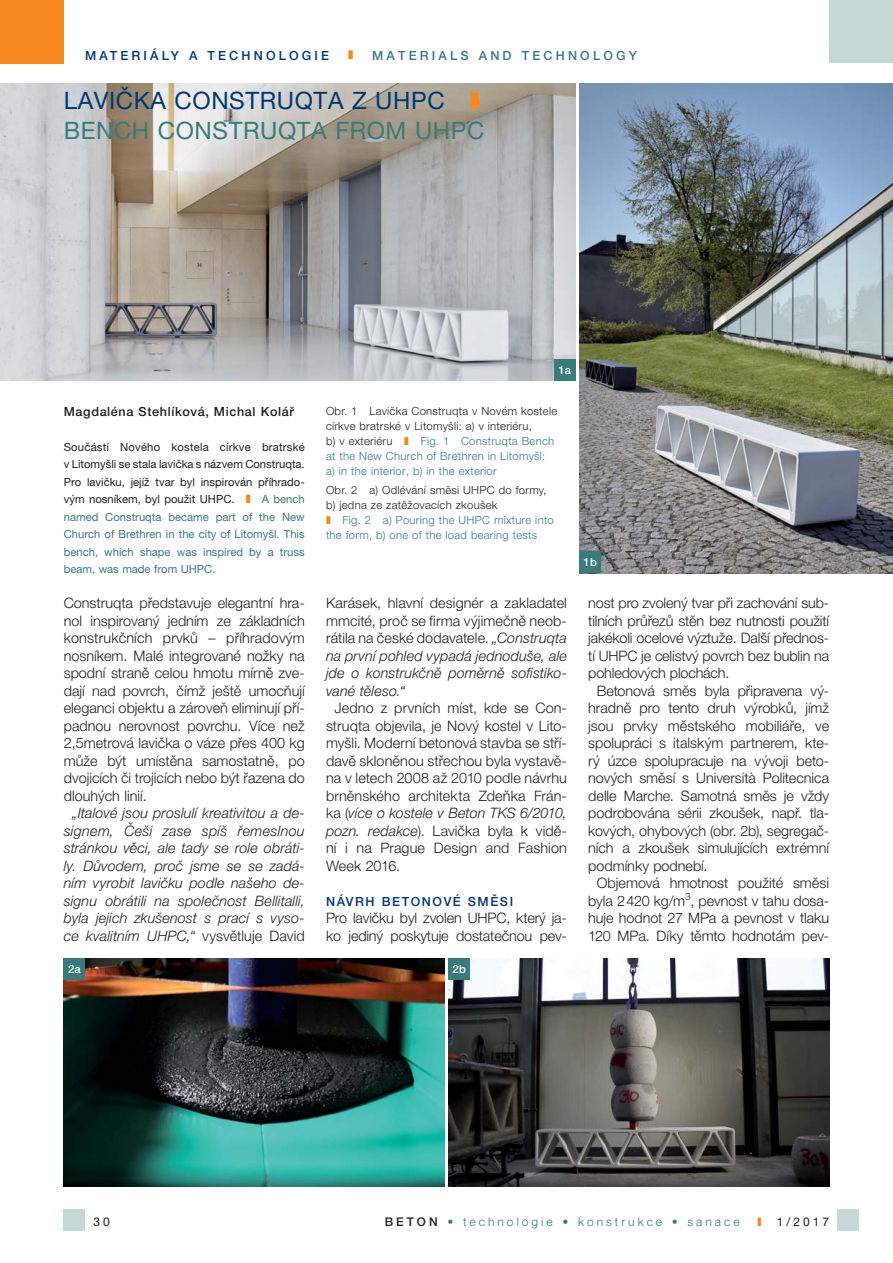
<style>
.page{position:relative;width:893px;height:1263px;background:#fff}
.page>*{position:absolute;margin:0;border:0;box-sizing:border-box;transform-origin:0 0}
.t1{font:24px/30px "Helvetica Neue LT Pro";letter-spacing:.025em;color:#397b7d}
.t2{font:300 14.4px/17.5px "Helvetica Neue LT Pro";letter-spacing:-.005em;color:#231f20;text-align:justify}
.t3{font:italic 300 14.4px/17.5px "Helvetica Neue LT Pro";letter-spacing:.01em;color:#231f20;text-align:center}
.t4{font:500 12.6px "Helvetica Neue LT Pro";letter-spacing:.05em;color:#231f20}
.t5{font:500 12.6px "Helvetica Neue LT Pro";letter-spacing:.25em;color:#397b7d}
.t6{font:500 12.6px "Helvetica Neue LT Pro";letter-spacing:.25em;color:#003874}
.t7{font:500 12.6px "Helvetica Neue LT Pro";letter-spacing:.125em;color:#003874}
.t8{font:300 12px "Helvetica Neue LT Pro";letter-spacing:.25em;color:#397b7d}
.t9{font:12px "Helvetica Neue LT Pro";letter-spacing:.25em;color:#231f20}
.t10{font:300 11.25px/15px "Helvetica Neue LT Pro";letter-spacing:.025em;color:#397b7d}
.t11{font:11.25px/17.5px "Helvetica Neue LT Pro";color:#231f20;text-align:justify}
.t12{font:500 11.25px "Helvetica Neue LT Pro";letter-spacing:.025em;color:#fff}
.s1{color:#003874}
.s2{color:#f6891f}
.s3{color:#397b7d}
.s4{font-style:normal}
.s5{color:#231f20}
.s6{font-style:italic}
.s7{font-weight:500;color:#231f20}
</style>
<div class="page">
<div style="left:64px;top:1210px;width:21px;height:21px;background:#c5d7d6"></div>
<div style="left:838px;top:1210px;width:21px;height:21px;background:#c5d7d6"></div>
<div style="left:829px;top:0;width:64px;height:63px;background:#c5d7d6"></div>
<div style="left:0;top:0;width:64px;height:64px;background:#f6891f"></div>
<img style="left:0;top:83px;width:575px;height:298px">
<img style="left:580px;top:83px;width:313px;height:490px">
<img style="left:64px;top:958px;width:380px;height:228px">
<img style="left:449px;top:958px;width:380px;height:228px">
<div style="left:580px;top:551px;width:21px;height:22px;background:#397b7d"></div>
<div style="left:554px;top:359px;width:21px;height:22px;background:#397b7d"></div>
<div style="left:64px;top:958px;width:21px;height:22px;background:#397b7d"></div>
<div style="left:449px;top:958px;width:21px;height:22px;background:#397b7d"></div>
<p class="t6" style="left:85px;top:51px;width:246px">MATERIÁLY A TECHNOLOGIE</p>
<p class="t5" style="left:372px;top:51px;width:266px">MATERIALS AND TECHNOLOGY</p>
<h1 class="t1" style="left:64px;top:89px;width:422px"><span class="s1">LAVIČKA CONSTRUQTA Z UHPC</span> <span class="s2">❚<br></span>BENCH CONSTRUQTA FROM UHPC</h1>
<p class="t4" style="left:64px;top:407px;width:232px">Magdaléna Stehlíková, Michal Kolář</p>
<p class="t11" style="left:64px;top:439px;width:242px">Součástí Nového kostela církve bratrské v Litomyšli se stala lavička s názvem Construqta.<br>Pro lavičku, jejíž tvar byl inspirován příhrado&shy;vým nosníkem, byl použit UHPC. <span class="s2">❚</span> <span class="s3">A bench named Construqta became part of the New Church of Brethren in the city of Litomyšl. This bench, which shape was inspired by a truss beam, was made from UHPC.</span></p>
<p class="t2" style="left:64px;top:596px;width:242px">Construqta představuje elegantní hra&shy;nol inspirovaný jedním ze základních konstrukčních prvků – příhradovým nosníkem. Malé integrované nožky na spodní straně celou hmotu mírně zve&shy;dají nad povrch, čímž ještě umocňují eleganci objektu a zároveň eliminují pří&shy;padnou nerovnost povrchu. Více než 2,5metrová lavička o váze přes 400 kg může být umístěna samostatně, po dvojicích či trojicích nebo být řazena do dlouhých linií.</p>
<p class="t3" style="left:64px;top:806px;width:242px">„Italové jsou proslulí kreativitou a de&shy;signem, Češi zase spíš řemeslnou stránkou věci, ale tady se role obráti&shy;ly. Důvodem, proč jsme se se zadá&shy;ním vyrobit lavičku podle našeho de&shy;signu obrátili na společnost Bellitalli, byla jejich zkušenost s prací s vyso&shy;ce kvalitním UHPC,“ <span class="s4">vysvětluje David</span></p>
<p class="t12" style="left:558px;top:366px;width:14px">1a</p>
<p class="t10" style="left:326px;top:405px;width:233px"><span class="s5">Obr. 1 Lavička Construqta v Novém kostele církve bratrské v Litomyšli: a) v interiéru,<br>b) v exteriéru</span> <span class="s2">❚</span> Fig. 1 Construqta Bench at the New Church of Brethren in Litomyšl:<br>a) in the interior, b) in the exterior</p>
<p class="t10" style="left:326px;top:484px;width:229px"><span class="s5">Obr. 2 a) Odlévání směsi UHPC do formy, b) jedna ze zatěžovacích zkoušek<br></span><span class="s2">❚</span> Fig. 2 a) Pouring the UHPC mixture into the form, b) one of the load bearing tests</p>
<p class="t2" style="left:326px;top:596px;width:242px">Karásek, hlavní designér a zakladatel mmcité, proč se firma výjimečně neob&shy;rátila na české dodavatele. <span class="s6">„Construqta na první pohled vypadá jednoduše, ale jde o konstrukčně poměrně sofistiko&shy;vané těleso.“</span></p>
<p class="t2" style="left:326px;top:701px;width:242px;text-indent:9px">Jedno z prvních míst, kde se Con&shy;struqta objevila, je Nový kostel v Lito&shy;myšli. Moderní betonová stavba se stří&shy;davě skloněnou střechou byla vystavě&shy;na v letech 2008 až 2010 podle návrhu brněnského architekta Zdeňka Frán&shy;ka (<span class="s6">více o kostele v Beton TKS 6/2010, pozn. redakce</span>). Lavička byla k vidě&shy;ní i na Prague Design and Fashion Week 2016.</p>
<p class="t7" style="left:326px;top:896px;width:189px">NÁVRH BETONOVÉ SMĚSI</p>
<p class="t2" style="left:326px;top:911px;width:242px">Pro lavičku byl zvolen UHPC, který ja&shy;ko jediný poskytuje dostatečnou pev-</p>
<p class="t12" style="left:68px;top:965px;width:14px">2a</p>
<p class="t12" style="left:453px;top:965px;width:15px">2b</p>
<p class="t12" style="left:584px;top:558px;width:15px">1b</p>
<p class="t2" style="left:588px;top:596px;width:242px">nost pro zvolený tvar při zachování sub-</p>
<p class="t2" style="left:588px;top:613px;width:242px">tilních průřezů stěn bez nutnosti použití</p>
<p class="t2" style="left:588px;top:631px;width:242px">jakékoli ocelové výztuže. Další přednos-</p>
<p class="t2" style="left:588px;top:648px;width:242px">tí UHPC je celistvý povrch bez bublin na</p>
<p class="t2" style="left:588px;top:666px;width:143px">pohledových plochách.</p>
<p class="t2" style="left:597px;top:683px;width:234px">Betonová směs byla připravena vý-</p>
<p class="t2" style="left:588px;top:701px;width:243px">hradně pro tento druh výrobků, jímž</p>
<p class="t2" style="left:588px;top:718px;width:242px">jsou prvky městského mobiliáře, ve</p>
<p class="t2" style="left:588px;top:736px;width:243px">spolupráci s italským partnerem, kte-</p>
<p class="t2" style="left:588px;top:753px;width:242px">rý úzce spolupracuje na vývoji beto-</p>
<p class="t2" style="left:588px;top:771px;width:242px">nových směsí s Università Politecnica</p>
<p class="t2" style="left:588px;top:788px;width:242px">delle Marche. Samotná směs je vždy</p>
<p class="t2" style="left:588px;top:806px;width:242px">podrobována sérii zkoušek, např. tla-</p>
<p class="t2" style="left:588px;top:823px;width:242px">kových, ohybových (obr. 2b), segregač-</p>
<p class="t2" style="left:588px;top:841px;width:242px">ních a zkoušek simulujících extrémní</p>
<p class="t2" style="left:588px;top:858px;width:121px">podmínky podnebí.</p>
<p class="t2" style="left:597px;top:876px;width:234px">Objemová hmotnost použité směsi</p>
<p class="t2" style="left:588px;top:893px;width:242px">byla 2 420 kg/m<sup>3</sup>, pevnost v tahu dosa-</p>
<p class="t2" style="left:588px;top:911px;width:242px">huje hodnot 27 MPa a pevnost v tlaku</p>
<p class="t2" style="left:588px;top:928px;width:242px">120 MPa. Díky těmto hodnotám pev-</p>
<p class="t9" style="left:94px;top:1217px;width:18px">30</p>
<p class="t8" style="left:385px;top:1217px;width:356px"><span class="s7">BETON</span> • technologie • konstrukce • sanace</p>
<p class="t9" style="left:777px;top:1217px;width:54px">1/2017</p>
</div>
